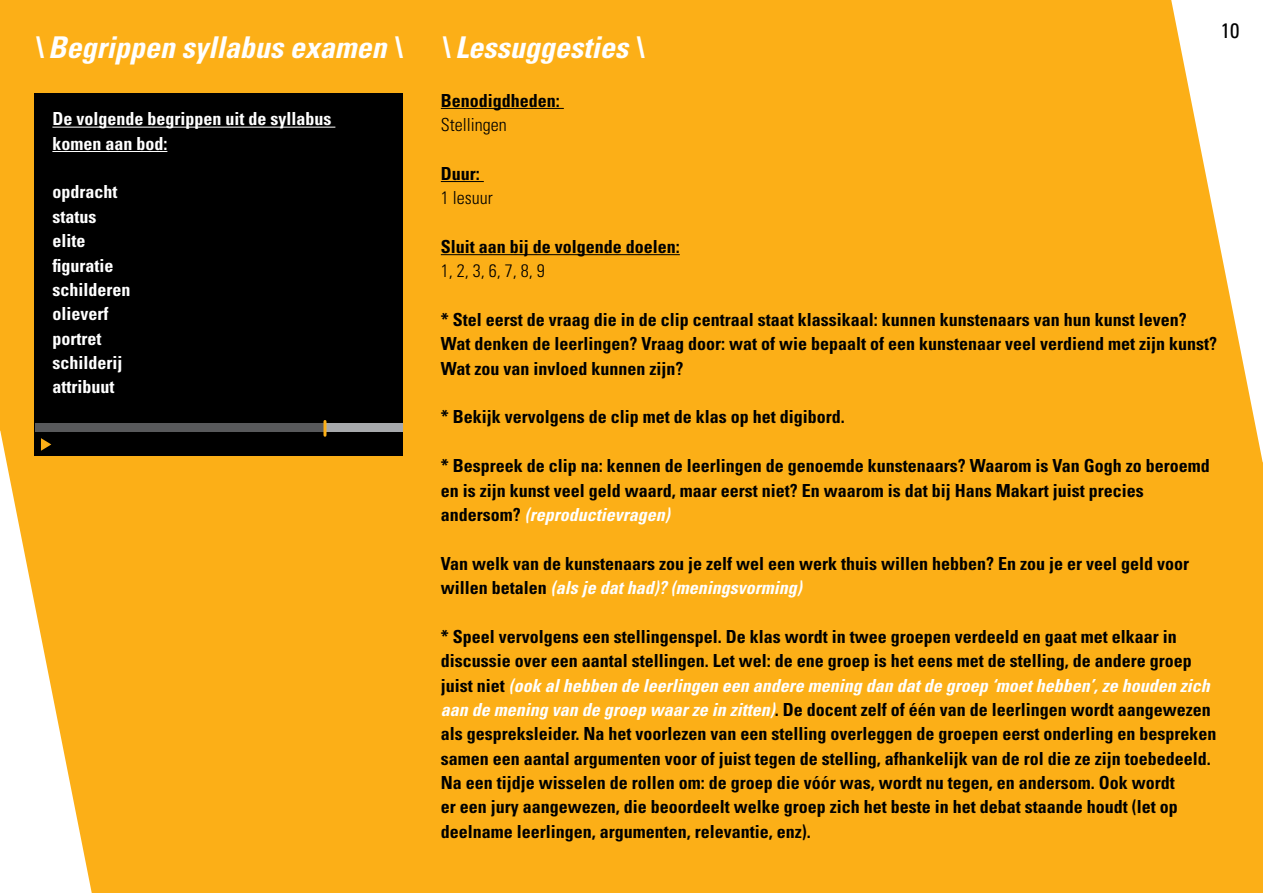
<style>
.page{position:relative;width:1263px;height:893px;background:#fcaf17}
.page>*{position:absolute;margin:0;border:0;box-sizing:border-box;transform-origin:0 0}
.t1{font:italic 700 condensed 30px "Univers";color:#fff}
.t2{font:condensed 21px "Univers";color:#000}
.t3{font:700 condensed 18px/24.3px "Univers";color:#000}
.t4{font:700 condensed 18px/24.3px "Univers";color:#fff}
.t5{font:300 condensed 18px "Univers";color:#000}
.s1{font-style:italic;color:#fff}
</style>
<div class="page">
<svg style="left:1171px;top:0;width:92px;height:462px"></svg>
<hr style="left:441px;top:108px;width:123px;height:1px;background:#000">
<hr style="left:441px;top:181px;width:43px;height:1px;background:#000">
<hr style="left:441px;top:254px;width:239px;height:1px;background:#000">
<div style="left:34px;top:93px;width:368px;height:362px;background:#000"></div>
<div style="left:35px;top:424px;width:289px;height:8px;background:#58595b"></div>
<div style="left:324px;top:424px;width:78px;height:8px;background:#a7a9ac"></div>
<svg style="left:0;top:431px;width:92px;height:462px"></svg>
<hr style="left:323px;top:421px;width:3px;height:14px;background:#fcaf17">
<hr style="left:52px;top:127px;width:283px;height:1px;background:#fff">
<hr style="left:52px;top:151px;width:115px;height:1px;background:#fff">
<p class="t2" style="left:1221px;top:17px;width:20px">10</p>
<h1 class="t1" style="left:34px;top:29px;width:368px">\ Begrippen syllabus examen \</h1>
<h1 class="t1" style="left:441px;top:29px;width:203px">\ Lessuggesties \</h1>
<p class="t3" style="left:441px;top:88px;width:120px">Benodigdheden:</p>
<p class="t5" style="left:441px;top:114px;width:67px">Stellingen</p>
<p class="t3" style="left:441px;top:161px;width:40px">Duur:</p>
<p class="t5" style="left:441px;top:187px;width:53px">1 lesuur</p>
<p class="t3" style="left:441px;top:234px;width:241px">Sluit aan bij de volgende doelen:</p>
<p class="t5" style="left:441px;top:260px;width:105px">1, 2, 3, 6, 7, 8, 9</p>
<p class="t3" style="left:441px;top:307px;width:778px">* Stel eerst de vraag die in de clip centraal staat klassikaal: kunnen kunstenaars van hun kunst leven?<br>Wat denken de leerlingen? Vraag door: wat of wie bepaalt of een kunstenaar veel verdiend met zijn kunst?<br>Wat zou van invloed kunnen zijn?</p>
<p class="t3" style="left:441px;top:405px;width:405px">* Bekijk vervolgens de clip met de klas op het digibord.</p>
<p class="t3" style="left:441px;top:454px;width:770px">* Bespreek de clip na: kennen de leerlingen de genoemde kunstenaars? Waarom is Van Gogh zo beroemd en is zijn kunst veel geld waard, maar eerst niet? En waarom is dat bij Hans Makart juist precies andersom? <span class="s1">(reproductievragen)</span></p>
<p class="t3" style="left:441px;top:551px;width:750px">Van welk van de kunstenaars zou je zelf wel een werk thuis willen hebben? En zou je er veel geld voor willen betalen <span class="s1">(als je dat had)? (meningsvorming)</span></p>
<p class="t3" style="left:441px;top:624px;width:777px">* Speel vervolgens een stellingenspel. De klas wordt in twee groepen verdeeld en gaat met elkaar in discussie over een aantal stellingen. Let wel: de ene groep is het eens met de stelling, de andere groep juist niet <span class="s1">(ook al hebben de leerlingen een andere mening dan dat de groep ‘moet hebben’, ze houden zich aan de mening van de groep waar ze in zitten)</span>. De docent zelf of één van de leerlingen wordt aangewezen als gespreksleider. Na het voorlezen van een stelling overleggen de groepen eerst onderling en bespreken samen een aantal argumenten voor of juist tegen de stelling, afhankelijk van de rol die ze zijn toebedeeld.<br>Na een tijdje wisselen de rollen om: de groep die vóór was, wordt nu tegen, en andersom. Ook wordt<br>er een jury aangewezen, die beoordeelt welke groep zich het beste in het debat staande houdt (let op deelname leerlingen, argumenten, relevantie, enz).</p>
<p class="t4" style="left:52px;top:107px;width:280px">De volgende begrippen uit de syllabus komen aan bod:</p>
<p class="t4" style="left:52px;top:180px;width:79px">opdracht status elite figuratie schilderen olieverf portret schilderij attribuut</p>
</div>
